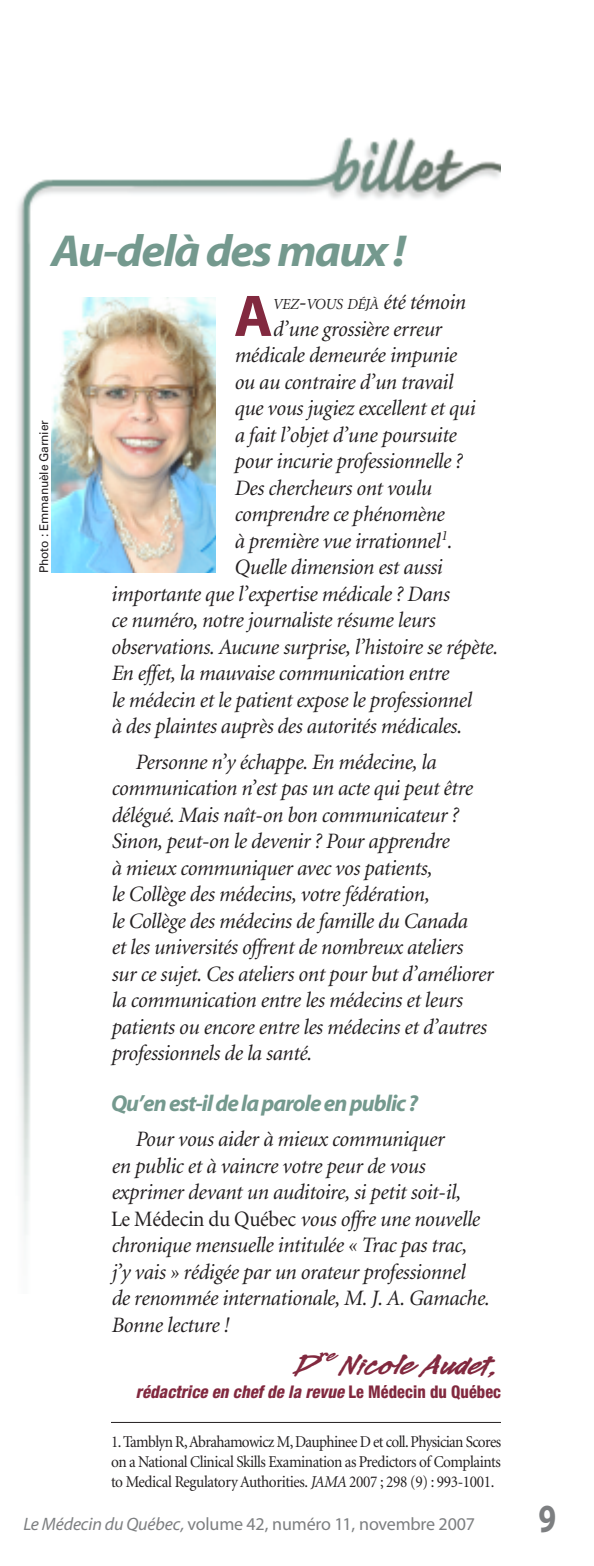
<style>
.page{position:relative;width:594px;height:1566px;background:#fff}
.page>*{position:absolute;margin:0;border:0;box-sizing:border-box;transform-origin:0 0}
.t1{font:700 59.2px "Myriad";color:#82293f}
.t2{font:italic 700 45px "Myriad";letter-spacing:-.035em;color:#74998e;scale:1.05 1}
.t3{font:700 40px "Myriad";color:#7d7f81;scale:.8 1}
.t4{font:700 34px "Legault Std";color:#82293f;scale:1.2 1}
.t5{font:italic 700 23px "Myriad";letter-spacing:-.04em;color:#74998e}
.t6{font:italic 22px/26.4px "Minion";letter-spacing:-.015em;color:#231f20}
.t7{font:18px "Myriad";letter-spacing:-.01em;color:#7d7f81}
.t8{font:italic 800 condensed 17.6px "Helvetica Neue";letter-spacing:.005em;color:#82293f;scale:.95 1}
.t9{font:16.4px/20px "Minion";letter-spacing:-.025em;color:#231f20;text-align:justify;scale:.92 1}
.t10{font:italic 15.4px "Minion";letter-spacing:-.02em;color:#231f20}
.t11{font:12px "Univers";letter-spacing:-.015em;color:#231f20}
.s1{font-size:22px}
.s2{font-style:normal}
.s3{font-style:italic}
</style>
<div class="page">
<img style="left:17px;top:137px;width:484px;height:1098px">
<hr style="left:111px;top:1422px;width:390px;height:1px;background:#231f20">
<img style="left:51px;top:297px;width:165px;height:276px">
<h2 class="t2" style="left:51px;top:234px;width:339px">Au-delà des maux !</h2>
<h1 class="t1" style="left:234px;top:294px;width:40px">A</h1>
<p class="t10" style="left:272px;top:299px;width:194px">VEZ<span class="s1">-</span>VOUS DÉJÀ <span class="s1">été témoin</span></p>
<p class="t6" style="left:272px;top:317px;width:170px">d’une grossière erreur</p>
<p class="t6" style="left:234px;top:344px;width:224px">médicale demeurée impunie</p>
<p class="t6" style="left:234px;top:370px;width:220px">ou au contraire d’un travail</p>
<p class="t6" style="left:234px;top:397px;width:242px">que vous jugiez excellent et qui</p>
<p class="t6" style="left:234px;top:423px;width:223px">a fait l’objet d’une poursuite</p>
<p class="t6" style="left:234px;top:450px;width:230px">pour incurie professionnelle ?</p>
<p class="t6" style="left:234px;top:476px;width:199px">Des chercheurs ont voulu</p>
<p class="t6" style="left:234px;top:503px;width:212px">comprendre ce phénomène</p>
<p class="t6" style="left:234px;top:529px;width:220px">à première vue irrationnel<sup>1</sup>.</p>
<p class="t6" style="left:234px;top:556px;width:210px">Quelle dimension est aussi</p>
<p class="t6" style="left:111px;top:582px;width:340px">importante que l’expertise médicale ? Dans</p>
<p class="t6" style="left:111px;top:609px;width:326px">ce numéro, notre journaliste résume leurs</p>
<p class="t6" style="left:111px;top:635px;width:388px">observations. Aucune surprise, l’histoire se répète.</p>
<p class="t6" style="left:111px;top:662px;width:339px">En effet, la mauvaise communication entre</p>
<p class="t6" style="left:111px;top:688px;width:362px">le médecin et le patient expose le professionnel</p>
<p class="t6" style="left:111px;top:715px;width:352px">à des plaintes auprès des autorités médicales.</p>
<p class="t6" style="left:111px;top:750px;width:384px;text-indent:24px">Personne n’y échappe. En médecine, la communication n’est pas un acte qui peut être délégué. Mais naît-on bon communicateur ?<br>Sinon, peut-on le devenir ? Pour apprendre<br>à mieux communiquer avec vos patients,<br>le Collège des médecins, votre fédération,<br>le Collège des médecins de famille du Canada<br>et les universités offrent de nombreux ateliers sur ce sujet. Ces ateliers ont pour but d’améliorer la communication entre les médecins et leurs patients ou encore entre les médecins et d’autres professionnels de la santé.</p>
<p class="t5" style="left:111px;top:1095px;width:309px">Qu’en est-il de la parole en public?</p>
<p class="t6" style="left:111px;top:1128px;width:380px;text-indent:24px">Pour vous aider à mieux communiquer<br>en public et à vaincre votre peur de vous exprimer devant un auditoire, si petit soit-il,<br><span class="s2">Le Médecin du Québec</span> vous offre une nouvelle chronique mensuelle intitulée « Trac pas trac, j’y vais » rédigée par un orateur professionnel<br>de renommée internationale, M. J. A. Gamache.<br>Bonne lecture !</p>
<h3 class="t4" style="left:295px;top:1342px;width:173px">D<sup>re</sup> Nicole Audet,</h3>
<p class="t8" style="left:136px;top:1385px;width:386px">rédactrice en chef de la revue <span class="s2">Le Médecin du Québec</span></p>
<p class="t9" style="left:111px;top:1433px;width:426px">1. Tamblyn R,Abrahamowicz M, Dauphinee D et coll. Physician Scores on a National Clinical Skills Examination as Predictors of Complaints to Medical Regulatory Authorities. <span class="s3">JAMA</span> 2007 ; 298 (9) : 993-1001.</p>
<p class="t11" style="left:40px;top:573px;width:154px;rotate:-90deg">Photo : Emmanuèle Garnier</p>
<p class="t7" style="left:23px;top:1518px;width:453px"><span class="s3">Le Médecin du Québec,</span> volume 42, numéro 11, novembre 2007</p>
<h3 class="t3" style="left:539px;top:1503px;width:24px">9</h3>
</div>
